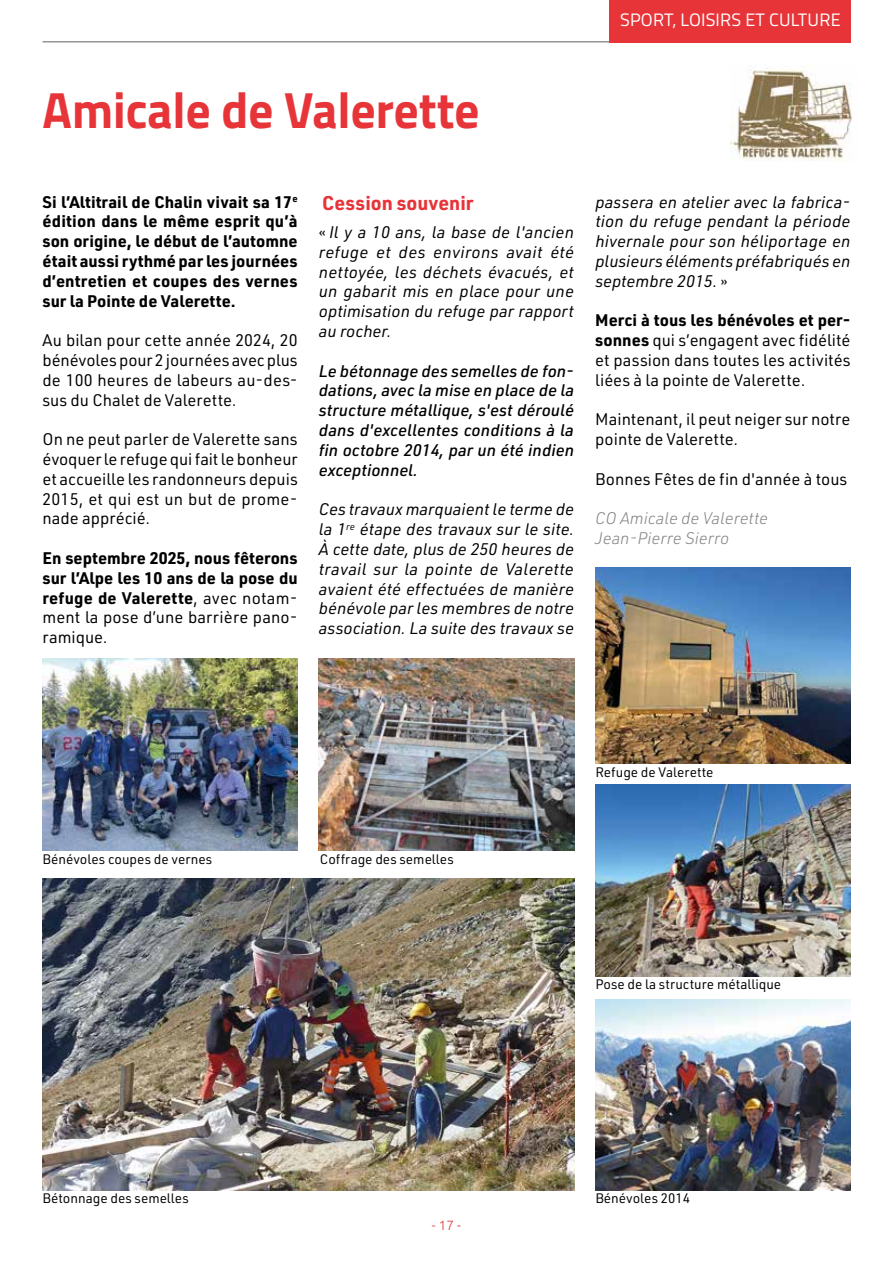
<style>
.page{position:relative;width:893px;height:1263px;background:#fff}
.page>*{position:absolute;margin:0;border:0;box-sizing:border-box;transform-origin:0 0}
.t1{font:700 51px "Titillium Web";color:#e73439;scale:.96 1}
.t2{font:700 19.5px "URWDIN";color:#e73439}
.t3{font:18px "Titillium Web";letter-spacing:.01em;color:#fff}
.t4{font:italic 16.5px/19.8px "URWDIN";color:#000;text-align:justify}
.t5{font:16.5px/19.8px "URWDIN";color:#000;text-align:justify}
.t6{font:700 16.5px/19.8px "URWDIN";letter-spacing:.005em;color:#000;text-align:justify}
.t7{font:italic 500 16.5px/19.8px "URWDIN";color:#000;text-align:justify}
.t8{font:italic 300 16.5px/19.8px "URWDIN";color:#878787}
.t9{font:13.5px "URWDIN";color:#000}
.t10{font:300 13.5px "Ubuntu";color:#e73439}
.s1{font-weight:400}
.s2{font-style:normal}
.s3{font-weight:700}
</style>
<div class="page">
<hr style="left:43px;top:41px;width:807px;height:2px;background:#939599">
<img style="left:730px;top:65px;width:122px;height:96px">
<div style="left:610px;top:0;width:241px;height:43px;background:#e73439"></div>
<img style="left:43px;top:659px;width:255px;height:191px">
<img style="left:595px;top:567px;width:255px;height:197px">
<img style="left:43px;top:878px;width:531px;height:313px">
<img style="left:595px;top:999px;width:255px;height:192px">
<img style="left:319px;top:659px;width:255px;height:191px">
<img style="left:595px;top:785px;width:255px;height:191px">
<h1 class="t1" style="left:43px;top:71px;width:457px">Amicale de Valerette</h1>
<p class="t3" style="left:620px;top:7px;width:222px">SPORT, LOISIRS ET CULTURE</p>
<p class="t6" style="left:43px;top:191px;width:257px">Si l’Altitrail de Chalin vivait sa 17<sup>e </sup>édition dans le même esprit qu’à son origine, le début de l’automne était aussi rythmé par les journées d’entretien et coupes des vernes sur la Pointe de Valerette.</p>
<p class="t5" style="left:43px;top:330px;width:257px">Au bilan pour cette année 2024, 20 bénévoles pour 2 journées avec plus de 100 heures de labeurs au-des&shy;sus du Chalet de Valerette.</p>
<p class="t5" style="left:43px;top:429px;width:257px">On ne peut parler de Valerette sans évoquer le refuge qui fait le bonheur et accueille les randonneurs depuis 2015, et qui est un but de prome&shy;nade apprécié.</p>
<p class="t6" style="left:43px;top:547px;width:257px">En septembre 2025, nous fêterons sur l’Alpe les 10 ans de la pose du refuge de Valerette<span class="s1">, avec notam&shy;ment la pose d’une barrière pano&shy;ramique.</span></p>
<p class="t2" style="left:322px;top:189px;width:153px">Cession souvenir</p>
<p class="t4" style="left:319px;top:222px;width:257px"><span class="s2">«</span> Il y a 10 ans, la base de l'ancien refuge et des environs avait été nettoyée, les déchets évacués, et un gabarit mis en place pour une optimisation du refuge par rapport au rocher.</p>
<p class="t7" style="left:319px;top:360px;width:257px">Le bétonnage des semelles de fon&shy;dations, avec la mise en place de la structure métallique, s'est déroulé dans d'excellentes conditions à la fin octobre 2014, par un été indien exceptionnel.</p>
<p class="t4" style="left:319px;top:499px;width:257px">Ces travaux marquaient le terme de la 1<sup>re</sup> étape des travaux sur le site.<br>À cette date, plus de 250 heures de travail sur la pointe de Valerette avaient été effectuées de manière bénévole par les membres de notre association. La suite des travaux se</p>
<p class="t4" style="left:595px;top:191px;width:257px">passera en atelier avec la fabrica&shy;tion du refuge pendant la période hivernale pour son héliportage en plusieurs éléments préfabriqués en septembre 2015. <span class="s2">»</span></p>
<p class="t5" style="left:595px;top:310px;width:257px"><span class="s3">Merci à tous les bénévoles et per&shy;sonnes</span> qui s’engagent avec fidélité et passion dans toutes les activités liées à la pointe de Valerette.</p>
<p class="t5" style="left:595px;top:409px;width:257px">Maintenant, il peut neiger sur notre pointe de Valerette.</p>
<p class="t5" style="left:595px;top:469px;width:253px">Bonnes Fêtes de fin d'année à tous</p>
<p class="t8" style="left:595px;top:508px;width:174px">CO Amicale de Valerette<br>Jean-Pierre Sierro</p>
<p class="t9" style="left:43px;top:851px;width:171px">Bénévoles coupes de vernes</p>
<p class="t9" style="left:320px;top:851px;width:135px">Coffrage des semelles</p>
<p class="t9" style="left:595px;top:763px;width:120px">Refuge de Valerette</p>
<p class="t9" style="left:595px;top:975px;width:187px">Pose de la structure métallique</p>
<p class="t9" style="left:43px;top:1190px;width:148px">Bétonnage des semelles</p>
<p class="t9" style="left:595px;top:1190px;width:96px">Bénévoles 2014</p>
<p class="t10" style="left:432px;top:1217px;width:30px">- 17 -</p>
</div>
